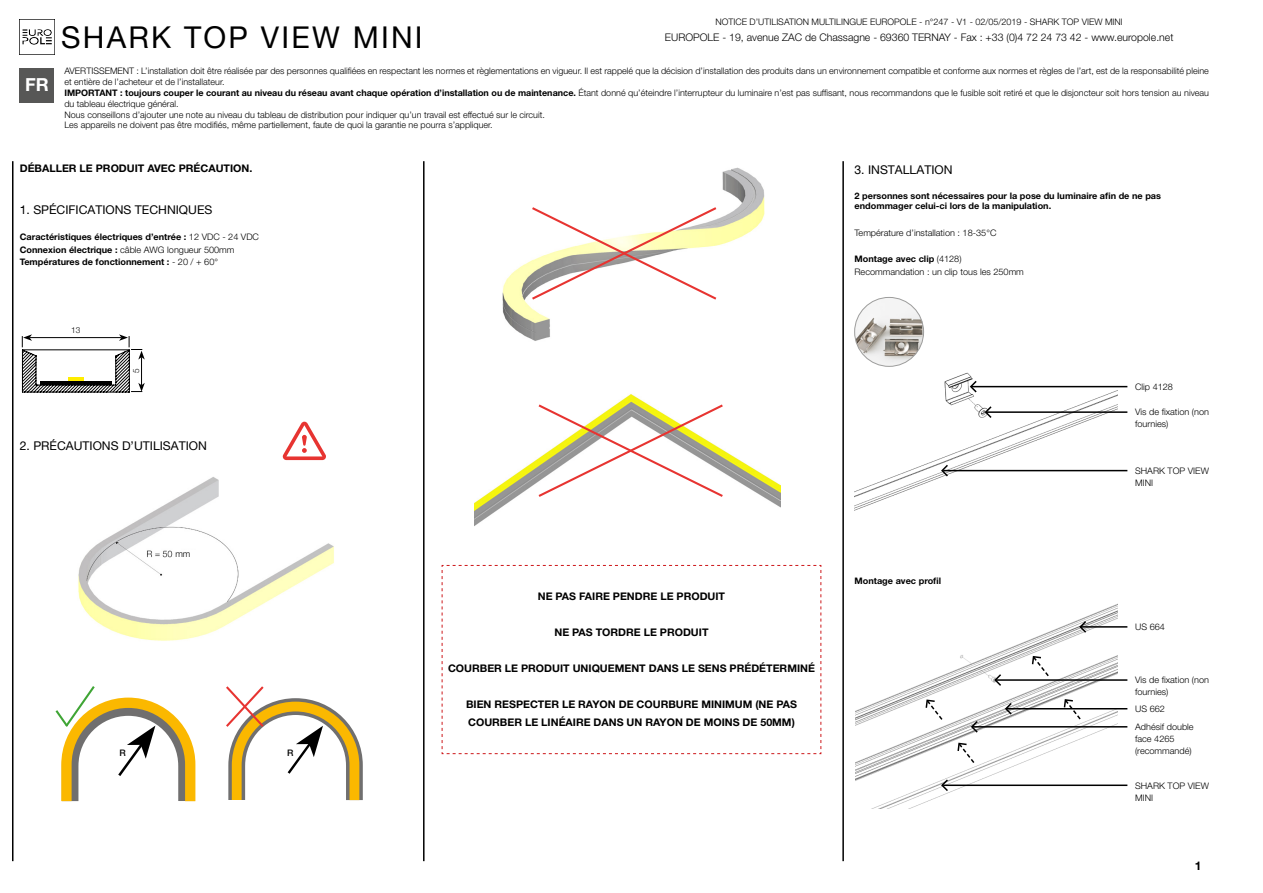
<style>
.page{position:relative;width:1263px;height:893px;background:#fff}
.page>*{position:absolute;margin:0;border:0;box-sizing:border-box;transform-origin:0 0}
.t1{font:30px "Helvetica Neue";letter-spacing:.075em;color:#000}
.t2{font:700 18px "Helvetica Neue LT Std";color:#fff}
.t3{font:12px "Helvetica Neue";color:#000}
.t4{font:700 12px "Helvetica Neue LT Std";color:#000}
.produits{font:700 10.5px/18px "Helvetica Neue LT Std";color:#000}
.t5{font:300 10.5px "Helvetica Neue LT Std";color:#000}
.produits-2{font:300 9px/12px "Helvetica Neue LT Std";color:#000}
.produits-3{font:700 9px/10.2px "Helvetica Neue LT Std";color:#000}
.Tableau_REFERENCES_P{font:500 9px "Helvetica Neue";color:#000}
.Tableau_REFERENCES_P-2{font:300 8.25px "Helvetica Neue";color:#000}
.s1{font-weight:700}
.s2{font-weight:300}
</style>
<div class="page">
<div style="left:20px;top:68px;width:34px;height:34px;background:#575756"></div>
<img style="left:22px;top:29px;width:30px;height:16px">
<img style="left:855px;top:603px;width:263px;height:205px">
<img style="left:854px;top:366px;width:264px;height:145px">
<svg style="left:441px;top:565px;width:381px;height:189px"></svg>
<img style="left:502px;top:167px;width:263px;height:174px">
<svg style="left:283px;top:422px;width:43px;height:38px"></svg>
<svg style="left:55px;top:686px;width:140px;height:115px"></svg>
<svg style="left:226px;top:686px;width:137px;height:114px"></svg>
<img style="left:474px;top:394px;width:306px;height:132px">
<svg style="left:536px;top:403px;width:189px;height:96px"></svg>
<svg style="left:940px;top:463px;width:9px;height:15px"></svg>
<hr style="left:943px;top:470px;width:184px;height:1px;background:#000">
<svg style="left:983px;top:405px;width:10px;height:15px"></svg>
<hr style="left:986px;top:411px;width:141px;height:2px;background:#000">
<svg style="left:969px;top:379px;width:9px;height:15px"></svg>
<hr style="left:971px;top:386px;width:156px;height:1px;background:#000">
<svg style="left:925px;top:699px;width:19px;height:22px"></svg>
<svg style="left:1031px;top:655px;width:19px;height:23px"></svg>
<svg style="left:956px;top:742px;width:20px;height:23px"></svg>
<svg style="left:1063px;top:698px;width:19px;height:23px"></svg>
<svg style="left:940px;top:778px;width:9px;height:15px"></svg>
<hr style="left:943px;top:784px;width:184px;height:2px;background:#000">
<svg style="left:970px;top:719px;width:9px;height:15px"></svg>
<hr style="left:972px;top:726px;width:155px;height:2px;background:#000">
<svg style="left:1078px;top:619px;width:10px;height:15px"></svg>
<hr style="left:1080px;top:626px;width:47px;height:2px;background:#000">
<svg style="left:1004px;top:701px;width:9px;height:15px"></svg>
<hr style="left:1006px;top:708px;width:121px;height:1px;background:#000">
<svg style="left:993px;top:673px;width:10px;height:14px"></svg>
<hr style="left:996px;top:679px;width:131px;height:2px;background:#000">
<svg style="left:530px;top:205px;width:189px;height:96px"></svg>
<img style="left:855px;top:297px;width:68px;height:69px;border-radius:34px">
<div style="left:854px;top:297px;width:70px;height:69px;border:1px solid #9d9d9c;border-radius:50%"></div>
<hr style="left:12px;top:161px;width:2px;height:700px;background:#000">
<hr style="left:423px;top:161px;width:1px;height:700px;background:#000">
<hr style="left:842px;top:161px;width:2px;height:700px;background:#000">
<svg style="left:21px;top:334px;width:124px;height:59px"></svg>
<img style="left:78px;top:477px;width:256px;height:164px">
<div style="left:175px;top:550px;width:42px;height:10px;background:#fff"></div>
<h2 class="t2" style="left:25px;top:74px;width:25px">FR</h2>
<p class="produits-2" style="left:715px;top:16px;width:409px">NOTICE D’UTILISATION MULTILINGUE EUROPOLE - n°247 - V1 - 02/05/2019 - SHARK TOP VIEW MINI</p>
<p class="t1" style="left:61px;top:20px;width:363px">SHARK TOP VIEW MINI</p>
<p class="t5" style="left:665px;top:31px;width:510px">EUROPOLE - 19, avenue ZAC de Chassagne - 69360 TERNAY - Fax : +33 (0)4 72 24 73 42 - www.europole.net</p>
<p class="produits-2" style="left:64px;top:66px;width:1146px;line-height:10.8px">AVERTISSEMENT : L’installation doit être réalisée par des personnes qualifiées en respectant les normes et règlementations en vigueur. Il est rappelé que la décision d’installation des produits dans un environnement compatible et conforme aux normes et règles de l’art, est de la responsabilité pleine et entière de l’acheteur et de l’installateur.</p>
<p class="produits-2" style="left:64px;top:87px;width:1146px;line-height:10.8px"><span class="s1">IMPORTANT : toujours couper le courant au niveau du réseau avant chaque opération d’installation ou de maintenance.</span> Étant donné qu’éteindre l’interrupteur du luminaire n’est pas suffisant, nous recommandons que le fusible soit retiré et que le disjoncteur soit hors tension au niveau du tableau électrique général.</p>
<p class="produits-2" style="left:64px;top:108px;width:482px">Nous conseillons d’ajouter une note au niveau du tableau de distribution pour indiquer qu’un travail est effectué sur le circuit.</p>
<p class="produits-2" style="left:64px;top:119px;width:430px">Les appareils ne doivent pas être modifiés, même partiellement, faute de quoi la garantie ne pourra s’appliquer.</p>
<p class="produits" style="left:20px;top:159px;width:234px">DÉBALLER LE PRODUIT AVEC PRÉCAUTION.</p>
<p class="t3" style="left:20px;top:203px;width:194px">1. SPÉCIFICATIONS TECHNIQUES</p>
<p class="produits-3" style="left:20px;top:231px;width:241px">Caractéristiques électriques d’entrée : <span class="s2">12 VDC - 24 VDC</span></p>
<p class="produits-2" style="left:20px;top:243px;width:216px"><span class="s1">Connexion électrique :</span> câble AWG longueur 500mm</p>
<p class="produits-3" style="left:20px;top:257px;width:200px">Températures de fonctionnement : <span class="s2">- 20 / + 60°</span></p>
<p class="Tableau_REFERENCES_P-2" style="left:71px;top:325px;width:11px">13</p>
<p class="Tableau_REFERENCES_P-2" style="left:131px;top:373px;width:6px;rotate:-90deg">5</p>
<p class="t3" style="left:20px;top:439px;width:189px">2. PRÉCAUTIONS D’UTILISATION</p>
<p class="produits-2" style="left:175px;top:547px;width:16px">mm</p>
<p class="Tableau_REFERENCES_P" style="left:120px;top:747px;width:8px">R</p>
<p class="Tableau_REFERENCES_P" style="left:287px;top:747px;width:8px">R</p>
<p class="t3" style="left:854px;top:162px;width:100px">3. INSTALLATION</p>
<p class="produits-3" style="left:854px;top:191px;width:308px">2 personnes sont nécessaires pour la pose du luminaire afin de ne pas endommager celui-ci lors de la manipulation.</p>
<p class="produits-2" style="left:854px;top:227px;width:143px">Température d’installation : 18-35°C</p>
<p class="produits-3" style="left:854px;top:253px;width:109px">Montage avec clip <span class="s2">(4128)</span></p>
<p class="produits-2" style="left:854px;top:265px;width:171px">Recommandation : un clip tous les 250mm</p>
<p class="produits" style="left:538px;top:587px;width:189px">NE PAS FAIRE PENDRE LE PRODUIT</p>
<p class="produits" style="left:554px;top:623px;width:156px">NE PAS TORDRE LE PRODUIT</p>
<p class="produits" style="left:448px;top:659px;width:368px">COURBER LE PRODUIT UNIQUEMENT DANS LE SENS PRÉDÉTERMINÉ</p>
<p class="produits" style="left:466px;top:695px;width:332px">BIEN RESPECTER LE RAYON DE COURBURE MINIMUM (NE PAS<br>COURBER LE LINÉAIRE DANS UN RAYON DE MOINS DE 50MM)</p>
<p class="produits-3" style="left:854px;top:575px;width:88px">Montage avec profil</p>
<p class="produits-2" style="left:1135px;top:380px;width:39px">Clip 4128</p>
<p class="produits-2" style="left:1135px;top:406px;width:75px">Vis de fixation (non fournies)</p>
<p class="produits-2" style="left:1135px;top:464px;width:75px">SHARK TOP VIEW<br>MINI</p>
<p class="produits-2" style="left:1135px;top:621px;width:31px">US 664</p>
<p class="produits-2" style="left:1135px;top:674px;width:75px">Vis de fixation (non fournies)</p>
<p class="produits-2" style="left:1135px;top:703px;width:31px">US 662</p>
<p class="produits-2" style="left:1135px;top:721px;width:60px">Adhésif double face 4265 (recommandé)</p>
<p class="produits-2" style="left:1135px;top:779px;width:75px">SHARK TOP VIEW<br>MINI</p>
<h3 class="t4" style="left:1195px;top:858px;width:8px">1</h3>
</div>
